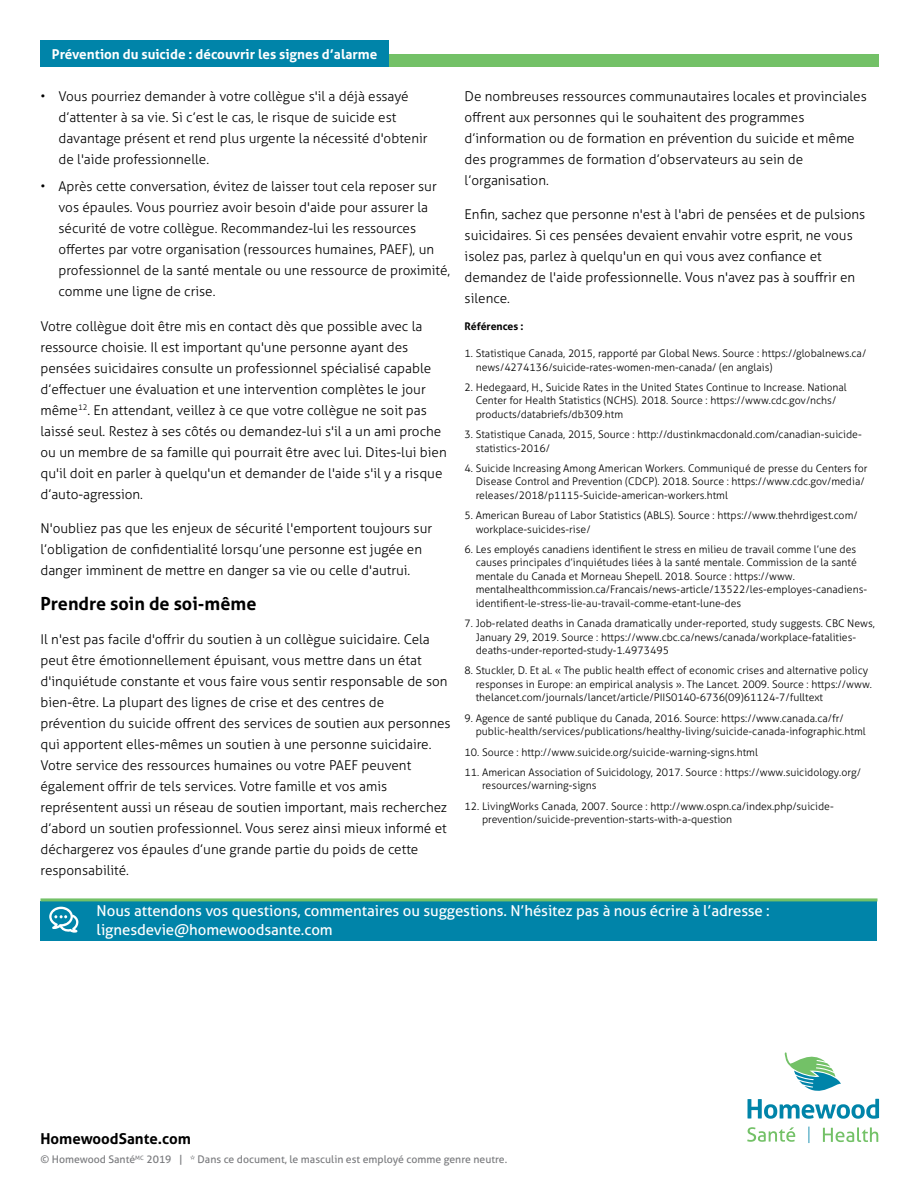
<style>
.page{position:relative;width:918px;height:1188px;background:#fff}
.page>*{position:absolute;margin:0;border:0;box-sizing:border-box;transform-origin:0 0}
.t1{font:700 18px "Aller";color:#000}
.t2{font:15px/19.5px "Aller";letter-spacing:-.005em;color:#fff}
.t3{font:700 15px "Aller";color:#000}
.t4{font:300 13.5px/21px "Aller";color:#000}
.t5{font:700 13.5px "Aller";color:#fff}
.t6{font:300 10.5px/13.5px "Aller";color:#000}
.t7{font:10.5px "Aller";color:#797a7d}
.t8{font:700 10.5px "Aller";color:#000}
</style>
<div class="page">
<svg style="left:748px;top:1052px;width:131px;height:67px"></svg>
<svg style="left:823px;top:1127px;width:55px;height:15px"></svg>
<svg style="left:747px;top:1127px;width:48px;height:15px"></svg>
<svg style="left:808px;top:1127px;width:1px;height:16px"></svg>
<div style="left:52px;top:54px;width:827px;height:13px;background:#73c167"></div>
<div style="left:40px;top:40px;width:349px;height:27px;background:#0084a9"></div>
<div style="left:40px;top:901px;width:838px;height:40px;background:#0084a9"></div>
<hr style="left:40px;top:898px;width:838px;height:3px;background:#73c167">
<svg style="left:49px;top:907px;width:30px;height:26px"></svg>
<p class="t5" style="left:52px;top:46px;width:327px">Prévention du suicide : découvrir les signes d’alarme</p>
<p class="t4" style="left:58px;top:85px;width:371px;text-indent:-18px">• Vous pourriez demander à votre collègue s'il a déjà essayé d’attenter à sa vie. Si c’est le cas, le risque de suicide est davantage présent et rend plus urgente la nécessité d'obtenir de l'aide professionnelle.</p>
<p class="t4" style="left:58px;top:176px;width:393px;text-indent:-18px">• Après cette conversation, évitez de laisser tout cela reposer sur vos épaules. Vous pourriez avoir besoin d'aide pour assurer la sécurité de votre collègue. Recommandez-lui les ressources offertes par votre organisation (ressources humaines, PAEF), un professionnel de la santé mentale ou une ressource de proximité, comme une ligne de crise.</p>
<p class="t4" style="left:40px;top:316px;width:408px">Votre collègue doit être mis en contact dès que possible avec la ressource choisie. Il est important qu'une personne ayant des pensées suicidaires consulte un professionnel spécialisé capable d’effectuer une évaluation et une intervention complètes le jour même<sup>12</sup>. En attendant, veillez à ce que votre collègue ne soit pas laissé seul. Restez à ses côtés ou demandez-lui s'il a un ami proche ou un membre de sa famille qui pourrait être avec lui. Dites-lui bien qu'il doit en parler à quelqu'un et demander de l'aide s'il y a risque d’auto-agression.</p>
<p class="t4" style="left:40px;top:518px;width:393px">N'oubliez pas que les enjeux de sécurité l'emportent toujours sur l’obligation de confidentialité lorsqu’une personne est jugée en danger imminent de mettre en danger sa vie ou celle d'autrui.</p>
<h1 class="t1" style="left:40px;top:592px;width:217px">Prendre soin de soi-même</h1>
<p class="t4" style="left:40px;top:629px;width:412px">Il n'est pas facile d'offrir du soutien à un collègue suicidaire. Cela peut être émotionnellement épuisant, vous mettre dans un état d'inquiétude constante et vous faire vous sentir responsable de son bien-être. La plupart des lignes de crise et des centres de prévention du suicide offrent des services de soutien aux personnes qui apportent elles-mêmes un soutien à une personne suicidaire.<br>Votre service des ressources humaines ou votre PAEF peuvent également offrir de tels services. Votre famille et vos amis représentent aussi un réseau de soutien important, mais recherchez d’abord un soutien professionnel. Vous serez ainsi mieux informé et déchargerez vos épaules d’une grande partie du poids de cette responsabilité.</p>
<p class="t4" style="left:465px;top:85px;width:404px">De nombreuses ressources communautaires locales et provinciales offrent aux personnes qui le souhaitent des programmes d’information ou de formation en prévention du suicide et même des programmes de formation d’observateurs au sein de l’organisation.</p>
<p class="t4" style="left:465px;top:204px;width:402px">Enfin, sachez que personne n'est à l'abri de pensées et de pulsions suicidaires. Si ces pensées devaient envahir votre esprit, ne vous isolez pas, parlez à quelqu'un en qui vous avez confiance et demandez de l'aide professionnelle. Vous n'avez pas à souffrir en silence.</p>
<p class="t8" style="left:465px;top:320px;width:60px">Références :</p>
<p class="t6" style="left:476px;top:347px;width:392px;text-indent:-11px">1. Statistique Canada, 2015, rapporté par Global News. Source : https://globalnews.ca/ news/4274136/suicide-rates-women-men-canada/ (en anglais)</p>
<p class="t6" style="left:476px;top:380px;width:373px;text-indent:-11px">2. Hedegaard, H., Suicide Rates in the United States Continue to Increase. National<br>Center for Health Statistics (NCHS). 2018. Source : https://www.cdc.gov/nchs/ products/databriefs/db309.htm</p>
<p class="t6" style="left:476px;top:428px;width:388px;text-indent:-11px">3. Statistique Canada, 2015, Source : http://dustinkmacdonald.com/canadian-suicide&shy;statistics-2016/</p>
<p class="t6" style="left:476px;top:461px;width:393px;text-indent:-11px">4. Suicide Increasing Among American Workers. Communiqué de presse du Centers for<br>Disease Control and Prevention (CDCP). 2018. Source : https://www.cdc.gov/media/ releases/2018/p1115-Suicide-american-workers.html</p>
<p class="t6" style="left:476px;top:509px;width:384px;text-indent:-11px">5. American Bureau of Labor Statistics (ABLS). Source : https://www.thehrdigest.com/ workplace-suicides-rise/</p>
<p class="t6" style="left:476px;top:543px;width:393px;text-indent:-11px">6. Les employés canadiens identifient le stress en milieu de travail comme l’une des causes principales d’inquiétudes liées à la santé mentale. Commission de la santé mentale du Canada et Morneau Shepell. 2018. Source : https://www. mentalhealthcommission.ca/Francais/news-article/13522/les-employes-canadiens&shy;identifient-le-stress-lie-au-travail-comme-etant-lune-des</p>
<p class="t6" style="left:476px;top:617px;width:401px;text-indent:-11px">7. Job-related deaths in Canada dramatically under-reported, study suggests. CBC News,<br>January 29, 2019. Source : https://www.cbc.ca/news/canada/workplace-fatalities&shy;deaths-under-reported-study-1.4973495</p>
<p class="t6" style="left:476px;top:664px;width:398px;text-indent:-11px">8. Stuckler, D. Et al. « The public health effect of economic crises and alternative policy responses in Europe: an empirical analysis ». The Lancet. 2009. Source : https://www. thelancet.com/journals/lancet/article/PIIS0140-6736(09)61124-7/fulltext</p>
<p class="t6" style="left:476px;top:711px;width:392px;text-indent:-11px">9. Agence de santé publique du Canada, 2016. Source: https://www.canada.ca/fr/ public-health/services/publications/healthy-living/suicide-canada-infographic.html</p>
<p class="t6" style="left:465px;top:745px;width:295px">10. Source : http://www.suicide.org/suicide-warning-signs.html</p>
<p class="t6" style="left:482px;top:765px;width:380px;text-indent:-17px">11. American Association of Suicidology, 2017. Source : https://www.suicidology.org/ resources/warning-signs</p>
<p class="t6" style="left:482px;top:799px;width:353px;text-indent:-17px">12. LivingWorks Canada, 2007. Source : http://www.ospn.ca/index.php/suicide&shy;prevention/suicide-prevention-starts-with-a-question</p>
<p class="t2" style="left:97px;top:901px;width:675px">Nous attendons vos questions, commentaires ou suggestions. N’hésitez pas à nous écrire à l’adresse : lignesdevie@homewoodsante.com</p>
<p class="t3" style="left:40px;top:1129px;width:152px">HomewoodSante.com</p>
<p class="t7" style="left:40px;top:1153px;width:468px">© Homewood Santé<sup>MC</sup> 2019 | * Dans ce document, le masculin est employé comme genre neutre.</p>
</div>
